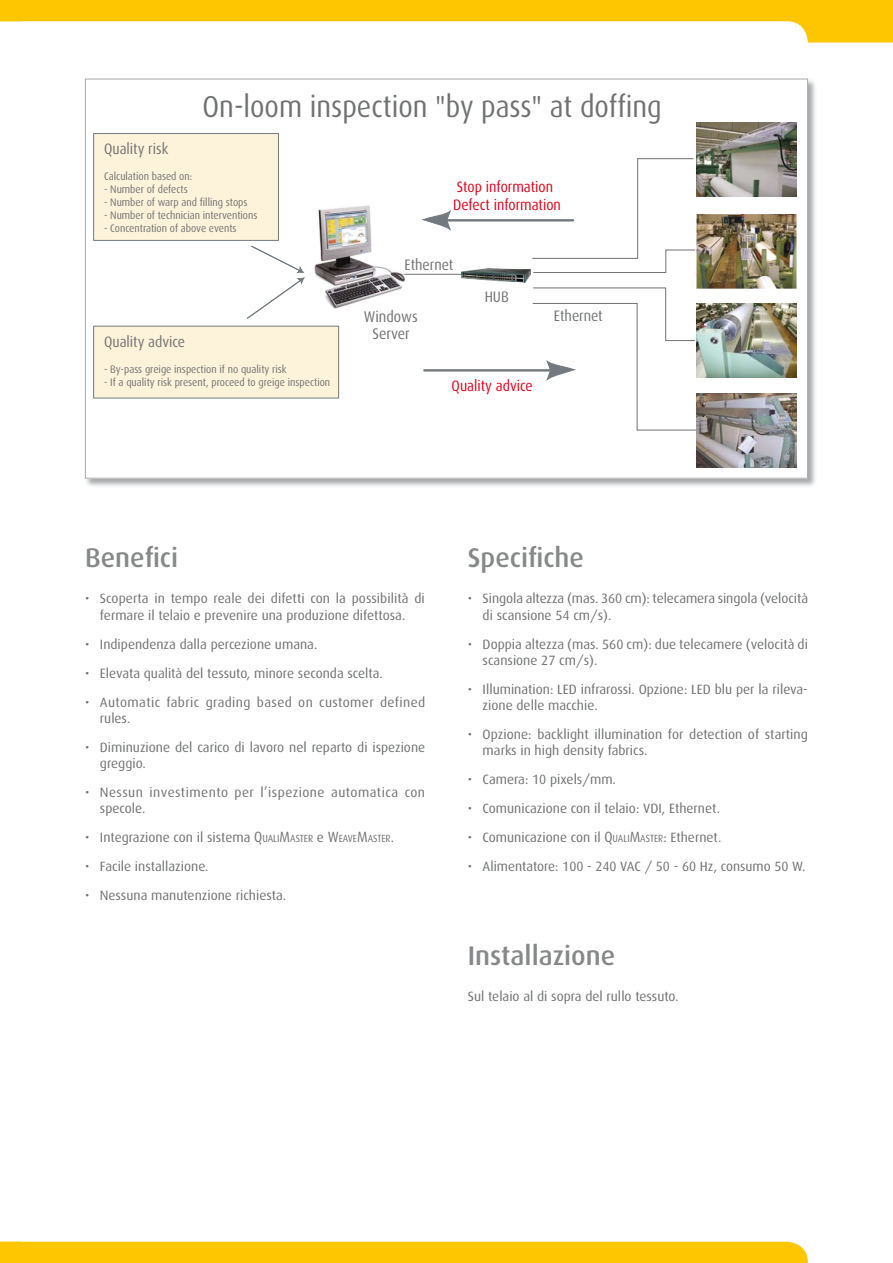
<style>
.page{position:relative;width:893px;height:1263px;background:#fff}
.page>*{position:absolute;margin:0;border:0;box-sizing:border-box;transform-origin:0 0}
.t1{font:30.3px "Dax";color:#707173;scale:.91 1}
.t2{font:500 27px "Dax";color:#878889}
.t3{font:15.45px/16.8px "Dax";color:#707173;text-align:center;scale:.91 1}
.t4{font:15.15px/18.1px "Dax";color:#e2001a;scale:.91 1}
.t5{font:15.15px "Dax";color:#707173;scale:.91 1}
.t6{font:13.5px/29px "Dax";color:#707173}
.t7{font:13.5px/29px "Dax";letter-spacing:.035em;color:#707173}
.t8{font:10.95px "Dax";color:#707173;scale:.91 1}
.s1{font-size:14.85px}
.s2{font-size:10.35px}
</style>
<div class="page">
<svg style="left:0;top:0;width:893px;height:43px"></svg>
<div style="left:0;top:1242px;width:808px;height:21px;background:#fdc600"></div>
<svg style="left:85px;top:78px;width:730px;height:408px"></svg>
<div style="left:85px;top:79px;width:722px;height:399px;background:#fff"></div>
<hr style="left:637px;top:430px;width:65px;height:1px;background:#707173">
<svg style="left:666px;top:340px;width:29px;height:1px"></svg>
<hr style="left:533px;top:258px;width:104px;height:1px;background:#707173">
<hr style="left:424px;top:369px;width:128px;height:3px;background:#727a7f">
<svg style="left:546px;top:360px;width:29px;height:21px"></svg>
<img style="left:696px;top:122px;width:100px;height:48px">
<hr style="left:400px;top:274px;width:61px;height:1px;background:#707173">
<hr style="left:533px;top:303px;width:104px;height:1px;background:#707173">
<hr style="left:533px;top:287px;width:132px;height:1px;background:#707173">
<hr style="left:534px;top:272px;width:131px;height:1px;background:#707173">
<hr style="left:638px;top:158px;width:55px;height:1px;background:#707173">
<hr style="left:637px;top:159px;width:1px;height:99px;background:#707173">
<img style="left:652px;top:170px;width:145px;height:163px">
<hr style="left:665px;top:288px;width:1px;height:53px;background:#707173">
<hr style="left:637px;top:304px;width:1px;height:126px;background:#707173">
<svg style="left:247px;top:245px;width:58px;height:74px"></svg>
<hr style="left:445px;top:219px;width:128px;height:3px;background:#727a7f">
<svg style="left:423px;top:210px;width:28px;height:21px"></svg>
<img style="left:461px;top:269px;width:69px;height:13px">
<img style="left:696px;top:303px;width:100px;height:74px">
<img style="left:696px;top:393px;width:100px;height:75px">
<img style="left:314px;top:205px;width:93px;height:104px">
<img style="left:326px;top:212px;width:40px;height:37px">
<div style="left:94px;top:134px;width:184px;height:106px;background:#fdf3da"></div>
<div style="left:93px;top:133px;width:186px;height:108px;border:1px solid #727a7f"></div>
<div style="left:94px;top:326px;width:245px;height:72px;background:#fdf3da"></div>
<div style="left:93px;top:326px;width:246px;height:72px;border:1px solid #727a7f"></div>
<h1 class="t1" style="left:203px;top:89px;width:506px">On-loom inspection "by pass" at doffing</h1>
<p class="t5" style="left:104px;top:140px;width:72px">Quality risk</p>
<p class="t8" style="left:104px;top:170px;width:98px">Calculation based on:</p>
<p class="t8" style="left:104px;top:183px;width:93px">- Number of defects</p>
<p class="t8" style="left:104px;top:196px;width:159px">- Number of warp and filling stops</p>
<p class="t8" style="left:104px;top:209px;width:170px">- Number of technician interventions</p>
<p class="t8" style="left:104px;top:222px;width:147px">- Concentration of above events</p>
<p class="t5" style="left:104px;top:333px;width:91px">Quality advice</p>
<p class="t8" style="left:104px;top:363px;width:202px">- By-pass greige inspection if no quality risk</p>
<p class="t8" style="left:104px;top:376px;width:250px">- If a quality risk present, proceed to greige inspection</p>
<p class="t4" style="left:453px;top:178px;width:120px">Stop information<br>Defect information</p>
<p class="t5" style="left:405px;top:256px;width:55px">Ethernet</p>
<p class="t3" style="left:364px;top:308px;width:61px">Windows<br>Server</p>
<p class="t5" style="left:485px;top:288px;width:28px">HUB</p>
<p class="t4" style="left:452px;top:377px;width:91px">Quality advice</p>
<p class="t5" style="left:554px;top:307px;width:55px">Ethernet</p>
<h2 class="t2" style="left:85px;top:542px;width:95px">Benefici</h2>
<p class="t6" style="left:100px;top:591px;width:326px;line-height:16.2px">Scoperta in tempo reale dei difetti con la possibilità di fermare il telaio e prevenire una produzione difettosa.</p>
<p class="t6" style="left:100px;top:630px;width:327px">Indipendenza dalla percezione umana.<br>Elevata qualità del tessuto, minore seconda scelta.<br>Automatic fabric grading based on customer defined</p>
<p class="t6" style="left:100px;top:704px;width:327px">rules.<br>Diminuzione del carico di lavoro nel reparto di ispezione</p>
<p class="t7" style="left:100px;top:749px;width:327px">greggio.<br>Nessun investimento per l’ispezione automatica con</p>
<p class="t6" style="left:100px;top:794px;width:296px">specole.<br>Integrazione con il sistema <span class="s1">Q</span><span class="s2">uali</span><span class="s1">M</span><span class="s2">aster</span> e <span class="s1">W</span><span class="s2">eave</span><span class="s1">M</span><span class="s2">aster</span>.<br>Facile installazione.<br>Nessuna manutenzione richiesta.</p>
<p class="t6" style="left:85px;top:584px;width:6px">•</p>
<p class="t6" style="left:85px;top:630px;width:6px;text-align:justify">• • •</p>
<p class="t6" style="left:85px;top:733px;width:6px">•</p>
<p class="t6" style="left:85px;top:778px;width:6px">•</p>
<p class="t6" style="left:85px;top:823px;width:6px;text-align:justify">• • •</p>
<h2 class="t2" style="left:468px;top:542px;width:118px">Specifiche</h2>
<p class="t6" style="left:483px;top:591px;width:327px;line-height:16.2px">Singola altezza (mas. 360 cm): telecamera singola (velocità di scansione 54 cm/s).</p>
<p class="t6" style="left:483px;top:636px;width:327px;line-height:16.2px">Doppia altezza (mas. 560 cm): due telecamere (velocità di scansione 27 cm/s).</p>
<p class="t6" style="left:483px;top:681px;width:327px;line-height:16.2px">Illumination: LED infrarossi. Opzione: LED blu per la rileva&shy;zione delle macchie.</p>
<p class="t6" style="left:483px;top:726px;width:327px;line-height:16.2px">Opzione: backlight illumination for detection of starting marks in high density fabrics.</p>
<p class="t6" style="left:483px;top:765px;width:324px">Camera: 10 pixels/mm.<br>Comunicazione con il telaio: VDI, Ethernet.<br>Comunicazione con il <span class="s1">Q</span><span class="s2">uali</span><span class="s1">M</span><span class="s2">aster</span>: Ethernet.<br>Alimentatore: 100 - 240 VAC / 50 - 60 Hz, consumo 50 W.</p>
<p class="t6" style="left:468px;top:584px;width:6px">•</p>
<p class="t6" style="left:468px;top:630px;width:6px">•</p>
<p class="t6" style="left:468px;top:675px;width:6px">•</p>
<p class="t6" style="left:468px;top:720px;width:6px">•</p>
<p class="t6" style="left:468px;top:765px;width:6px;text-align:justify">• • • •</p>
<h2 class="t2" style="left:468px;top:940px;width:149px">Installazione</h2>
<p class="t6" style="left:468px;top:982px;width:212px">Sul telaio al di sopra del rullo tessuto.</p>
</div>
